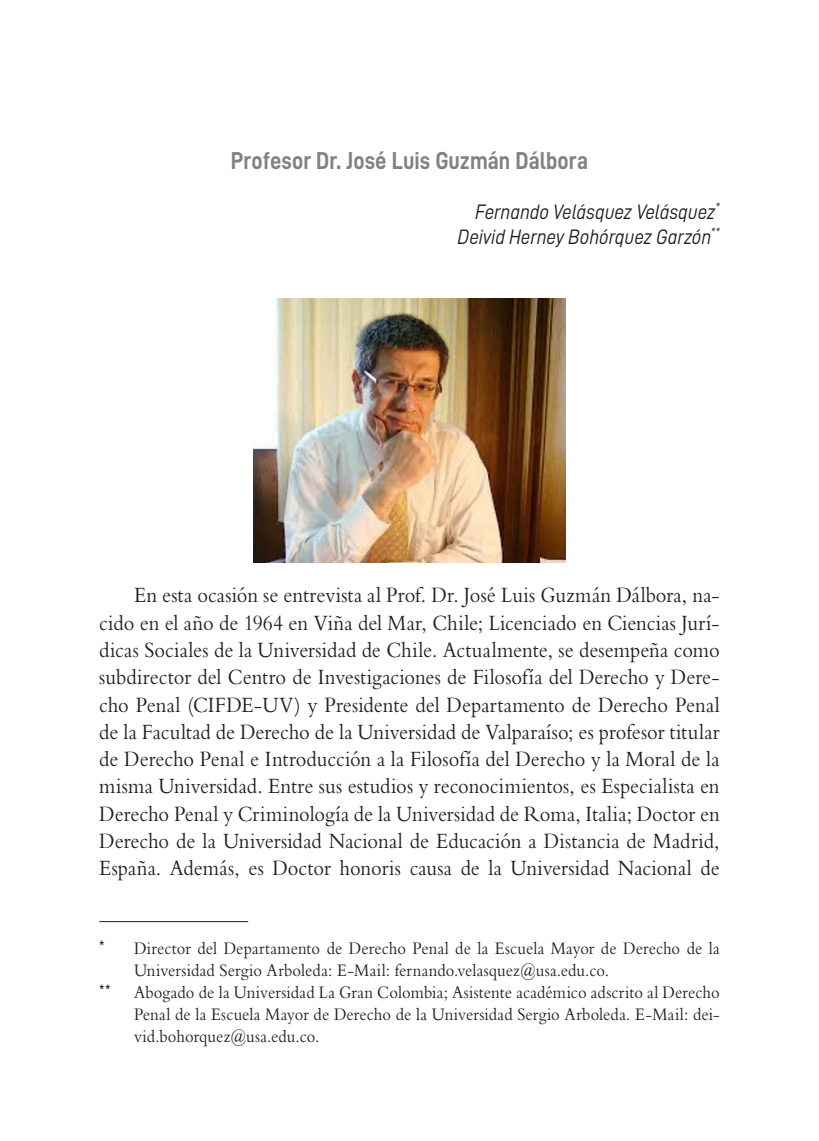
<style>
.page{position:relative;width:819px;height:1141px;background:#fff}
.page>*{position:absolute;margin:0;border:0;box-sizing:border-box;transform-origin:0 0}
.Titular{font:24.5px "D DIN Bold";color:#808285;scale:.9 1}
.t1{font:22.75px/27.3px "Bembo Std";letter-spacing:.005em;color:#231f20;text-align:justify;scale:.9 1}
.Autor{font:21px "D DIN Italic";letter-spacing:-.005em;color:#231f20;scale:.9 1}
.Notas{font:18.38px/22.1px "Bembo Std";letter-spacing:.01em;color:#231f20;scale:.9 1}
.Notas-2{font:11.9px "Bembo Std";color:#231f20;scale:.9 1}
.s1{color:#fff}
</style>
<div class="page">
<img style="left:253px;top:299px;width:312px;height:264px">
<hr style="left:99px;top:921px;width:149px;height:1px;background:#231f20">
<p class="Titular" style="left:231px;top:147px;width:398px">Profesor Dr. José Luis Guzmán Dálbora</p>
<p class="Autor" style="left:475px;top:200px;width:273px">Fernando Velásquez Velásquez<sup>*</sup></p>
<p class="Autor" style="left:446px;top:226px;width:305px"><span class="s1">-</span> Deivid Herney Bohórquez Garzón<sup>**</sup></p>
<p class="t1" style="left:99px;top:581px;width:691px;text-indent:35px">En esta ocasión se entrevista al Prof. Dr. José Luis Guzmán Dálbora, na&shy;cido en el año de 1964 en Viña del Mar, Chile; Licenciado en Ciencias Jurí&shy;dicas Sociales de la Universidad de Chile. Actualmente, se desempeña como subdirector del Centro de Investigaciones de Filosofía del Derecho y Dere&shy;cho Penal (CIFDE-UV) y Presidente del Departamento de Derecho Penal de la Facultad de Derecho de la Universidad de Valparaíso; es profesor titular de Derecho Penal e Introducción a la Filosofía del Derecho y la Moral de la misma Universidad. Entre sus estudios y reconocimientos, es Especialista en Derecho Penal y Criminología de la Universidad de Roma, Italia; Doctor en Derecho de la Universidad Nacional de Educación a Distancia de Madrid, España. Además, es Doctor honoris causa de la Universidad Nacional de</p>
<p class="Notas" style="left:134px;top:936px;width:652px;text-indent:-35px"><sup>*</sup> Director del Departamento de Derecho Penal de la Escuela Mayor de Derecho de la<br>Universidad Sergio Arboleda: E-Mail: fernando.velasquez@usa.edu.co.</p>
<p class="Notas-2" style="left:99px;top:981px;width:14px">**</p>
<p class="Notas" style="left:134px;top:981px;width:652px;text-align:justify">Abogado de la Universidad La Gran Colombia; Asistente académico adscrito al Derecho Penal de la Escuela Mayor de Derecho de la Universidad Sergio Arboleda. E-Mail: dei&shy;vid.bohorquez@usa.edu.co.</p>
</div>
